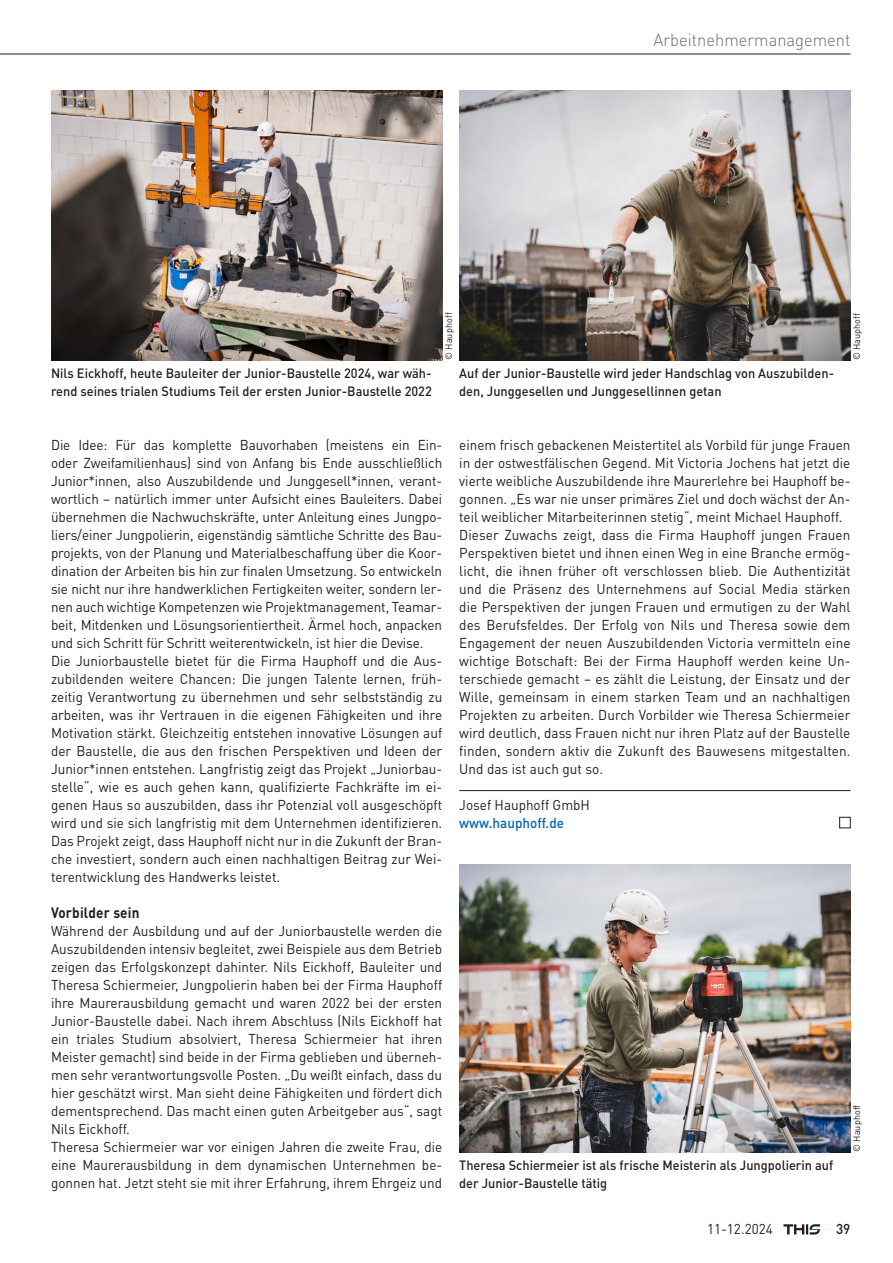
<style>
.page{position:relative;width:893px;height:1263px;background:#fff}
.page>*{position:absolute;margin:0;border:0;box-sizing:border-box;transform-origin:0 0}
.t1{font:300 17.4px "DIN Pro";color:#6c6d70;scale:.95 1}
.t2{font:700 14.85px "DIN Pro";letter-spacing:.01em;color:#231f20;scale:.91 1}
.t3{font:14.1px/18px "DIN Pro";color:#231f20;scale:.95 1}
.t4{font:500 14.1px "DIN Pro";color:#0166b3;scale:.95 1}
.t5{font:500 14.1px "DIN Pro";color:#231f20;scale:.95 1}
.t6{font:500 13.35px/18px "DIN Pro";color:#231f20;scale:.95 1}
.t7{font:9.45px "DIN Pro";letter-spacing:.01em;color:#231f20;scale:.95 1}
</style>
<div class="page">
<hr style="left:0;top:54px;width:850px;height:1px;background:#231f20">
<svg style="left:783px;top:1224px;width:37px;height:10px"></svg>
<img style="left:51px;top:90px;width:391px;height:270px">
<hr style="left:459px;top:790px;width:391px;height:1px;background:#231f20">
<img style="left:459px;top:90px;width:391px;height:270px">
<img style="left:459px;top:864px;width:391px;height:288px">
<div style="left:839px;top:817px;width:11px;height:11px;border:1px solid #231f20"></div>
<p class="t1" style="left:654px;top:28px;width:209px">Arbeitnehmermanagement</p>
<p class="t6" style="left:51px;top:364px;width:402px">Nils Eickhoff, heute Bauleiter der Junior-Baustelle 2024, war wäh&shy;rend seines trialen Studiums Teil der ersten Junior-Baustelle 2022</p>
<p class="t7" style="left:442px;top:360px;width:51px;rotate:-90deg">© Hauphoff</p>
<p class="t6" style="left:459px;top:364px;width:396px">Auf der Junior-Baustelle wird jeder Handschlag von Auszubilden&shy;den, Junggesellen und Junggesellinnen getan</p>
<p class="t7" style="left:850px;top:360px;width:51px;rotate:-90deg">© Hauphoff</p>
<p class="t3" style="left:51px;top:435px;width:413px">Die Idee: Für das komplette Bauvorhaben (meistens ein Ein&shy;oder Zweifamilienhaus) sind von Anfang bis Ende ausschließlich Junior*innen, also Auszubildende und Junggesell*innen, verant&shy;wortlich – natürlich immer unter Aufsicht eines Bauleiters. Dabei übernehmen die Nachwuchskräfte, unter Anleitung eines Jungpo&shy;liers/einer Jungpolierin, eigenständig sämtliche Schritte des Bau&shy;projekts, von der Planung und Materialbeschaffung über die Koor&shy;dination der Arbeiten bis hin zur finalen Umsetzung. So entwickeln sie nicht nur ihre handwerklichen Fertigkeiten weiter, sondern ler&shy;nen auch wichtige Kompetenzen wie Projektmanagement, Teamar&shy;beit, Mitdenken und Lösungsorientiertheit. Ärmel hoch, anpacken und sich Schritt für Schritt weiterentwickeln, ist hier die Devise.<br>Die Juniorbaustelle bietet für die Firma Hauphoff und die Aus&shy;zubildenden weitere Chancen: Die jungen Talente lernen, früh&shy;zeitig Verantwortung zu übernehmen und sehr selbstständig zu arbeiten, was ihr Vertrauen in die eigenen Fähigkeiten und ihre Motivation stärkt. Gleichzeitig entstehen innovative Lösungen auf der Baustelle, die aus den frischen Perspektiven und Ideen der Junior*innen entstehen. Langfristig zeigt das Projekt „Juniorbau&shy;stelle“, wie es auch gehen kann, qualifizierte Fachkräfte im ei&shy;genen Haus so auszubilden, dass ihr Potenzial voll ausgeschöpft wird und sie sich langfristig mit dem Unternehmen identifizieren.<br>Das Projekt zeigt, dass Hauphoff nicht nur in die Zukunft der Bran&shy;che investiert, sondern auch einen nachhaltigen Beitrag zur Wei&shy;terentwicklung des Handwerks leistet.</p>
<p class="t2" style="left:51px;top:903px;width:99px">Vorbilder sein</p>
<p class="t3" style="left:51px;top:921px;width:413px">Während der Ausbildung und auf der Juniorbaustelle werden die Auszubildenden intensiv begleitet, zwei Beispiele aus dem Betrieb zeigen das Erfolgskonzept dahinter. Nils Eickhoff, Bauleiter und Theresa Schiermeier, Jungpolierin haben bei der Firma Hauphoff ihre Maurerausbildung gemacht und waren 2022 bei der ersten Junior-Baustelle dabei. Nach ihrem Abschluss (Nils Eickhoff hat ein triales Studium absolviert, Theresa Schiermeier hat ihren Meister gemacht) sind beide in der Firma geblieben und überneh&shy;men sehr verantwortungsvolle Posten. „Du weißt einfach, dass du hier geschätzt wirst. Man sieht deine Fähigkeiten und fördert dich dementsprechend. Das macht einen guten Arbeitgeber aus“, sagt Nils Eickhoff.<br>Theresa Schiermeier war vor einigen Jahren die zweite Frau, die eine Maurerausbildung in dem dynamischen Unternehmen be&shy;gonnen hat. Jetzt steht sie mit ihrer Erfahrung, ihrem Ehrgeiz und</p>
<p class="t3" style="left:459px;top:435px;width:413px">einem frisch gebackenen Meistertitel als Vorbild für junge Frauen in der ostwestfälischen Gegend. Mit Victoria Jochens hat jetzt die vierte weibliche Auszubildende ihre Maurerlehre bei Hauphoff be&shy;gonnen. „Es war nie unser primäres Ziel und doch wächst der An&shy;teil weiblicher Mitarbeiterinnen stetig“, meint Michael Hauphoff.<br>Dieser Zuwachs zeigt, dass die Firma Hauphoff jungen Frauen Perspektiven bietet und ihnen einen Weg in eine Branche ermög&shy;licht, die ihnen früher oft verschlossen blieb. Die Authentizität und die Präsenz des Unternehmens auf Social Media stärken die Perspektiven der jungen Frauen und ermutigen zu der Wahl des Berufsfeldes. Der Erfolg von Nils und Theresa sowie dem Engagement der neuen Auszubildenden Victoria vermitteln eine wichtige Botschaft: Bei der Firma Hauphoff werden keine Un&shy;terschiede gemacht – es zählt die Leistung, der Einsatz und der Wille, gemeinsam in einem starken Team und an nachhaltigen Projekten zu arbeiten. Durch Vorbilder wie Theresa Schiermeier wird deutlich, dass Frauen nicht nur ihren Platz auf der Baustelle finden, sondern aktiv die Zukunft des Bauwesens mitgestalten.<br>Und das ist auch gut so.</p>
<p class="t3" style="left:459px;top:795px;width:139px">Josef Hauphoff GmbH</p>
<p class="t4" style="left:459px;top:813px;width:112px">www.hauphoff.de</p>
<p class="t6" style="left:459px;top:1156px;width:395px">Theresa Schiermeier ist als frische Meisterin als Jungpolierin auf der Junior-Baustelle tätig</p>
<p class="t7" style="left:850px;top:1152px;width:51px;rotate:-90deg">© Hauphoff</p>
<p class="t3" style="left:707px;top:1220px;width:71px">11-12.2024</p>
<p class="t5" style="left:836px;top:1220px;width:17px">39</p>
</div>
